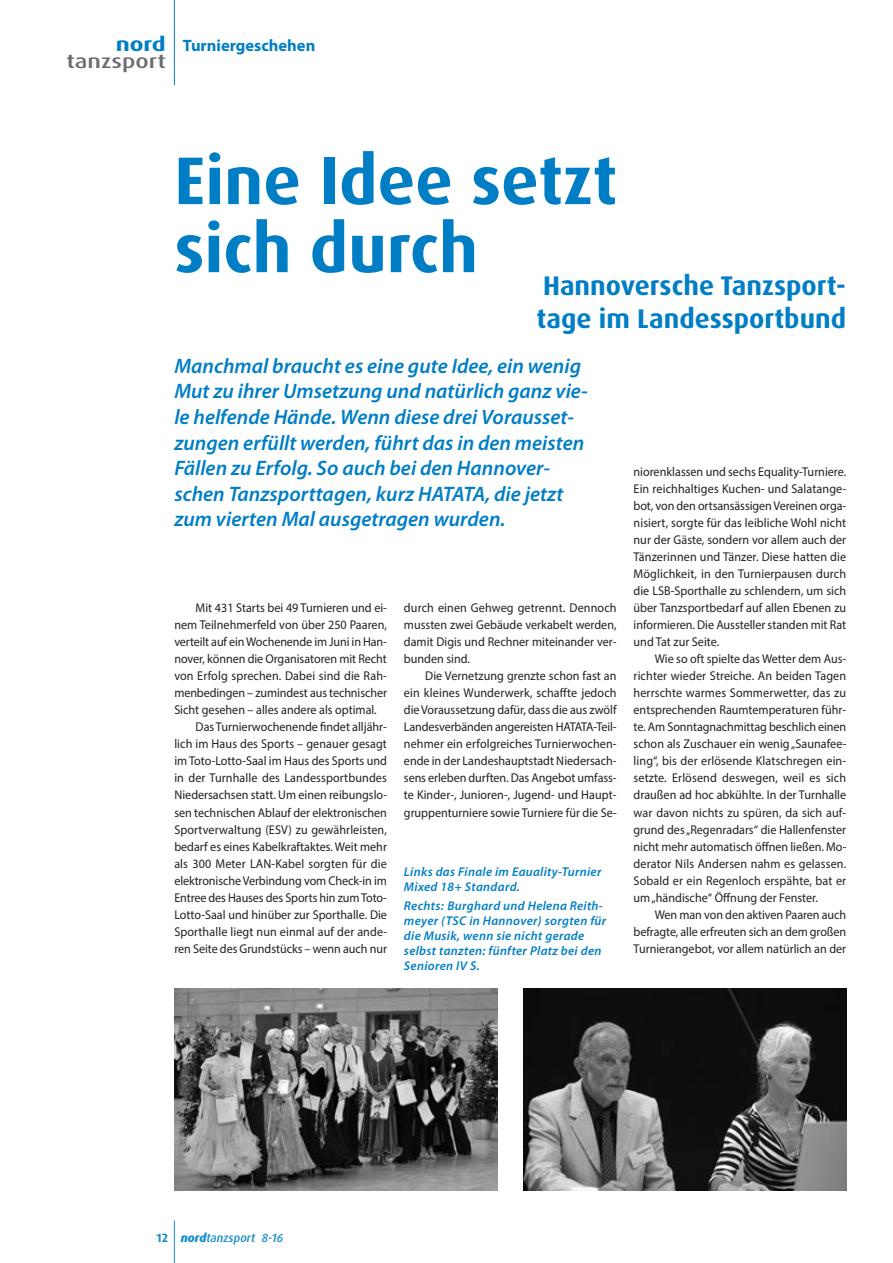
<style>
.page{position:relative;width:893px;height:1263px;background:#fff}
.page>*{position:absolute;margin:0;border:0;box-sizing:border-box;transform-origin:0 0}
.t1{font:700 67.5px/68.1px "Dax OT";color:#007ec5}
.t2{font:700 27px/33px "Dax OT";color:#007ec5}
.t3{font:italic 600 21px/25.5px "Myriad Pro";color:#007ec5}
.t4{font:500 19.5px "Dax OT";color:#6c6d70;scale:1.25 1}
.t5{font:700 19.5px "Dax OT";color:#007ec5;scale:1.25 1}
.t6{font:700 16.5px "Myriad Pro";color:#007ec5}
.t7{font:12.75px/17px "Myriad Pro";color:#231f20;text-align:justify;scale:.95 1}
.t8{font:italic 600 12.75px/14.9px "Myriad Pro";letter-spacing:.025em;color:#007ec5}
.t9{font:italic 500 12px "Dax OT";color:#178dce}
.s1{font-weight:700;font-style:normal}
.s2{font-weight:800}
</style>
<div class="page">
<hr style="left:174px;top:1220px;width:1px;height:43px;background:#178dce">
<hr style="left:174px;top:0;width:1px;height:85px;background:#007ec5">
<img style="left:174px;top:989px;width:323px;height:202px">
<img style="left:523px;top:989px;width:323px;height:202px">
<h3 class="t5" style="left:116px;top:36px;width:42px">nord</h3>
<h3 class="t4" style="left:67px;top:49px;width:81px">tanzsport</h3>
<p class="t6" style="left:183px;top:39px;width:134px">Turniergeschehen</p>
<h1 class="t1" style="left:174px;top:151px;width:444px">Eine Idee setzt sich durch</h1>
<h2 class="t2" style="left:537px;top:270px;width:311px">Hannoversche Tanzsport&shy;tage im Landessportbund</h2>
<p class="t3" style="left:174px;top:355px;width:415px">Manchmal braucht es eine gute Idee, ein wenig Mut zu ihrer Umsetzung und natürlich ganz vie&shy;le helfende Hände. Wenn diese drei Vorausset&shy;zungen erfüllt werden, führt das in den meisten Fällen zu Erfolg. So auch bei den Hannover&shy;schen Tanzsporttagen, kurz HATATA, die jetzt zum vierten Mal ausgetragen wurden.</p>
<p class="t7" style="left:196px;top:601px;width:203px">Mit 431 Starts bei 49 Turnieren und ei-</p>
<p class="t7" style="left:174px;top:618px;width:225px">nem Teilnehmerfeld von über 250 Paaren,</p>
<p class="t7" style="left:174px;top:635px;width:225px">verteilt auf ein Wochenende im Juni in Han-</p>
<p class="t7" style="left:174px;top:652px;width:225px">nover, können die Organisatoren mit Recht</p>
<p class="t7" style="left:174px;top:669px;width:225px">von Erfolg sprechen. Dabei sind die Rah-</p>
<p class="t7" style="left:174px;top:686px;width:225px">menbedingen – zumindest aus technischer</p>
<p class="t7" style="left:174px;top:703px;width:215px">Sicht gesehen – alles andere als optimal.</p>
<p class="t7" style="left:196px;top:720px;width:203px">Das Turnierwochenende findet alljähr-</p>
<p class="t7" style="left:174px;top:737px;width:225px">lich im Haus des Sports – genauer gesagt</p>
<p class="t7" style="left:174px;top:754px;width:225px">im Toto-Lotto-Saal im Haus des Sports und</p>
<p class="t7" style="left:174px;top:771px;width:225px">in der Turnhalle des Landessportbundes</p>
<p class="t7" style="left:174px;top:788px;width:225px">Niedersachsen statt. Um einen reibungslo-</p>
<p class="t7" style="left:174px;top:805px;width:225px">sen technischen Ablauf der elektronischen</p>
<p class="t7" style="left:174px;top:822px;width:225px">Sportverwaltung (ESV) zu gewährleisten,</p>
<p class="t7" style="left:174px;top:839px;width:225px">bedarf es eines Kabelkraftaktes. Weit mehr</p>
<p class="t7" style="left:174px;top:856px;width:225px">als 300 Meter LAN-Kabel sorgten für die</p>
<p class="t7" style="left:174px;top:873px;width:225px">elektronische Verbindung vom Check-in im</p>
<p class="t7" style="left:174px;top:890px;width:225px">Entree des Hauses des Sports hin zum Toto-</p>
<p class="t7" style="left:174px;top:907px;width:225px">Lotto-Saal und hinüber zur Sporthalle. Die</p>
<p class="t7" style="left:174px;top:924px;width:226px">Sporthalle liegt nun einmal auf der ande-</p>
<p class="t7" style="left:174px;top:941px;width:225px">ren Seite des Grundstücks – wenn auch nur</p>
<p class="t7" style="left:404px;top:601px;width:225px">durch einen Gehweg getrennt. Dennoch mussten zwei Gebäude verkabelt werden, damit Digis und Rechner miteinander ver&shy;bunden sind.</p>
<p class="t7" style="left:404px;top:669px;width:226px;text-indent:21px">Die Vernetzung grenzte schon fast an ein kleines Wunderwerk, schaffte jedoch die Voraussetzung dafür, dass die aus zwölf Landesverbänden angereisten HATATA-Teil&shy;nehmer ein erfolgreiches Turnierwochen&shy;ende in der Landeshauptstadt Niedersach&shy;sens erleben durften. Das Angebot umfass&shy;te Kinder-, Junioren-, Jugend- und Haupt&shy;gruppenturniere sowie Turniere für die Se-</p>
<p class="t8" style="left:404px;top:866px;width:199px">Links das Finale im Eauality-Turnier<br>Mixed 18+ Standard.</p>
<p class="t8" style="left:404px;top:900px;width:204px">Rechts: Burghard und Helena Reith&shy;meyer (TSC in Hannover) sorgten für die Musik, wenn sie nicht gerade selbst tanzten: fünfter Platz bei den<br>Senioren IV S.</p>
<p class="t7" style="left:634px;top:465px;width:226px">niorenklassen und sechs Equality-Turniere.<br>Ein reichhaltiges Kuchen- und Salatange&shy;bot, von den ortsansässigen Vereinen orga&shy;nisiert, sorgte für das leibliche Wohl nicht nur der Gäste, sondern vor allem auch der Tänzerinnen und Tänzer. Diese hatten die Möglichkeit, in den Turnierpausen durch die LSB-Sporthalle zu schlendern, um sich über Tanzsportbedarf auf allen Ebenen zu informieren. Die Aussteller standen mit Rat und Tat zur Seite.</p>
<p class="t7" style="left:634px;top:652px;width:226px;text-indent:21px">Wie so oft spielte das Wetter dem Aus&shy;richter wieder Streiche. An beiden Tagen herrschte warmes Sommerwetter, das zu entsprechenden Raumtemperaturen führ&shy;te. Am Sonntagnachmittag beschlich einen schon als Zuschauer ein wenig „Saunafee&shy;ling“, bis der erlösende Klatschregen ein&shy;setzte. Erlösend deswegen, weil es sich draußen ad hoc abkühlte. In der Turnhalle war davon nichts zu spüren, da sich auf&shy;grund des „Regenradars“ die Hallenfenster nicht mehr automatisch öffnen ließen. Mo&shy;derator Nils Andersen nahm es gelassen.<br>Sobald er ein Regenloch erspähte, bat er um „händische“ Öffnung der Fenster.</p>
<p class="t7" style="left:634px;top:907px;width:225px;text-indent:21px">Wen man von den aktiven Paaren auch befragte, alle erfreuten sich an dem großen Turnierangebot, vor allem natürlich an der</p>
<p class="t9" style="left:157px;top:1230px;width:128px"><span class="s1">12</span> <span class="s2">nord</span>tanzsport 8-16</p>
</div>
